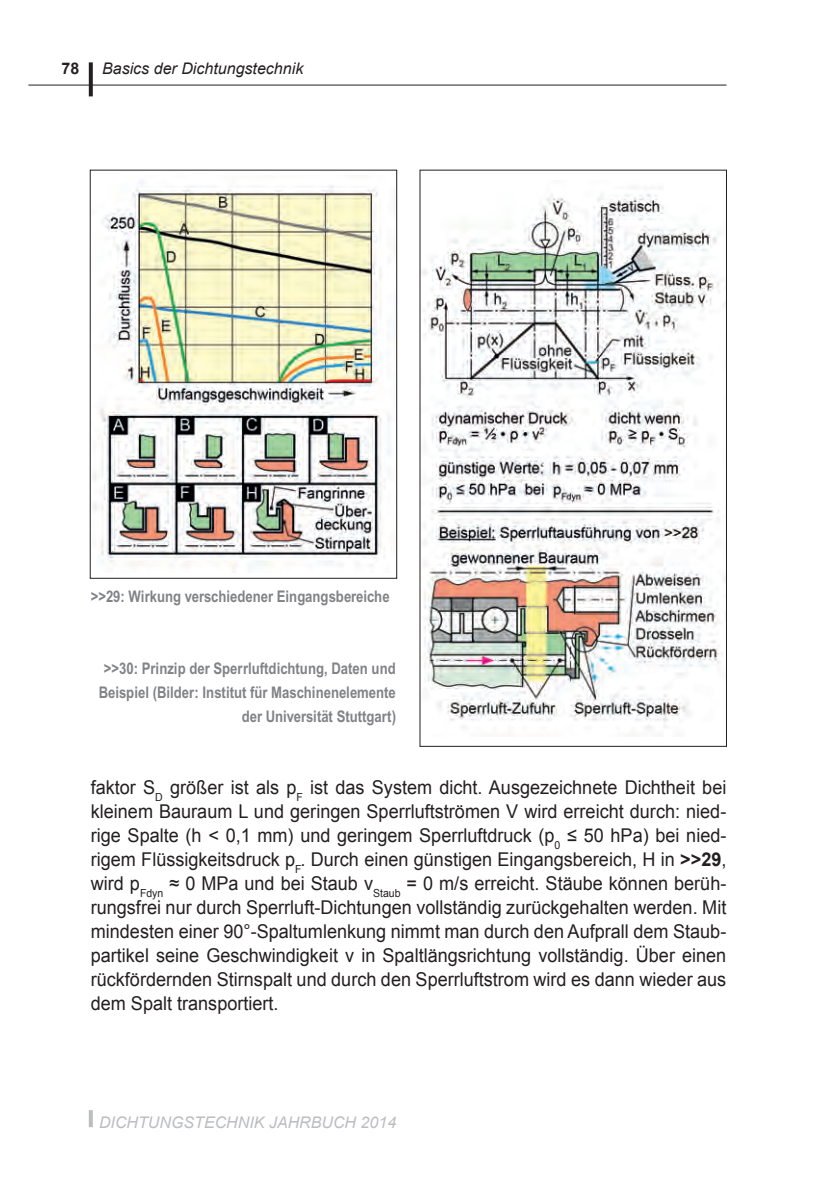
<style>
.page{position:relative;width:840px;height:1191px;background:#fff}
.page>*{position:absolute;margin:0;border:0;box-sizing:border-box;transform-origin:0 0}
.t1{font:19px/24px "Arial";color:#231f20;text-align:justify;scale:.95 1}
.t2{font:700 16px/24px "Arial Narrow MT Std";color:#808285;text-align:right}
.t3{font:italic 16px "Arial";color:#bcbdc0}
.t4{font:italic 16px "Arial";color:#231f20}
.t5{font:700 16px "Arial";color:#231f20}
.s1{font-weight:700}
</style>
<div class="page">
<hr style="left:28px;top:85px;width:698px;height:1px;background:#231f20">
<svg style="left:89px;top:62px;width:4px;height:34px"></svg>
<hr style="left:89px;top:1110px;width:4px;height:17px;background:#bcbdc0">
<img style="left:421px;top:193px;width:301px;height:543px">
<img style="left:93px;top:182px;width:302px;height:390px">
<div style="left:90px;top:170px;width:307px;height:409px;border:1px solid #231f20"></div>
<p class="t5" style="left:62px;top:58px;width:19px">78</p>
<p class="t4" style="left:102px;top:58px;width:202px">Basics der Dichtungstechnik</p>
<p class="t2" style="left:91px;top:584px;width:300px">&gt;&gt;29: Wirkung verschiedener Eingangsbereiche</p>
<p class="t2" style="left:99px;top:656px;width:299px">&gt;&gt;30: Prinzip der Sperrluftdichtung, Daten und<br>Beispiel (Bilder: Institut für Maschinenelemente der Universität Stuttgart)</p>
<p class="t1" style="left:91px;top:776px;width:670px">faktor S<sub>D</sub> größer ist als p<sub>F</sub> ist das System dicht. Ausgezeichnete Dichtheit bei kleinem Bauraum L und geringen Sperrluftströmen V wird erreicht durch: nied&shy;rige Spalte (h &lt; 0,1 mm) und geringem Sperrluftdruck (p<sub>0</sub> ≤ 50 hPa) bei nied&shy;rigem Flüssigkeitsdruck p<sub>F</sub>. Durch einen günstigen Eingangsbereich, H in <span class="s1">&gt;&gt;29</span>, wird p<sub>Fdyn</sub> ≈ 0 MPa und bei Staub v<sub>Staub</sub> = 0 m/s erreicht. Stäube können berüh&shy;rungsfrei nur durch Sperrluft-Dichtungen vollständig zurückgehalten werden. Mit mindesten einer 90°-Spaltumlenkung nimmt man durch den Aufprall dem Staub&shy;partikel seine Geschwindigkeit v in Spaltlängsrichtung vollständig. Über einen rückfördernden Stirnspalt und durch den Sperrluftstrom wird es dann wieder aus dem Spalt transportiert.</p>
<p class="t3" style="left:99px;top:1111px;width:298px">DICHTUNGSTECHNIK JAHRBUCH 2014</p>
</div>
